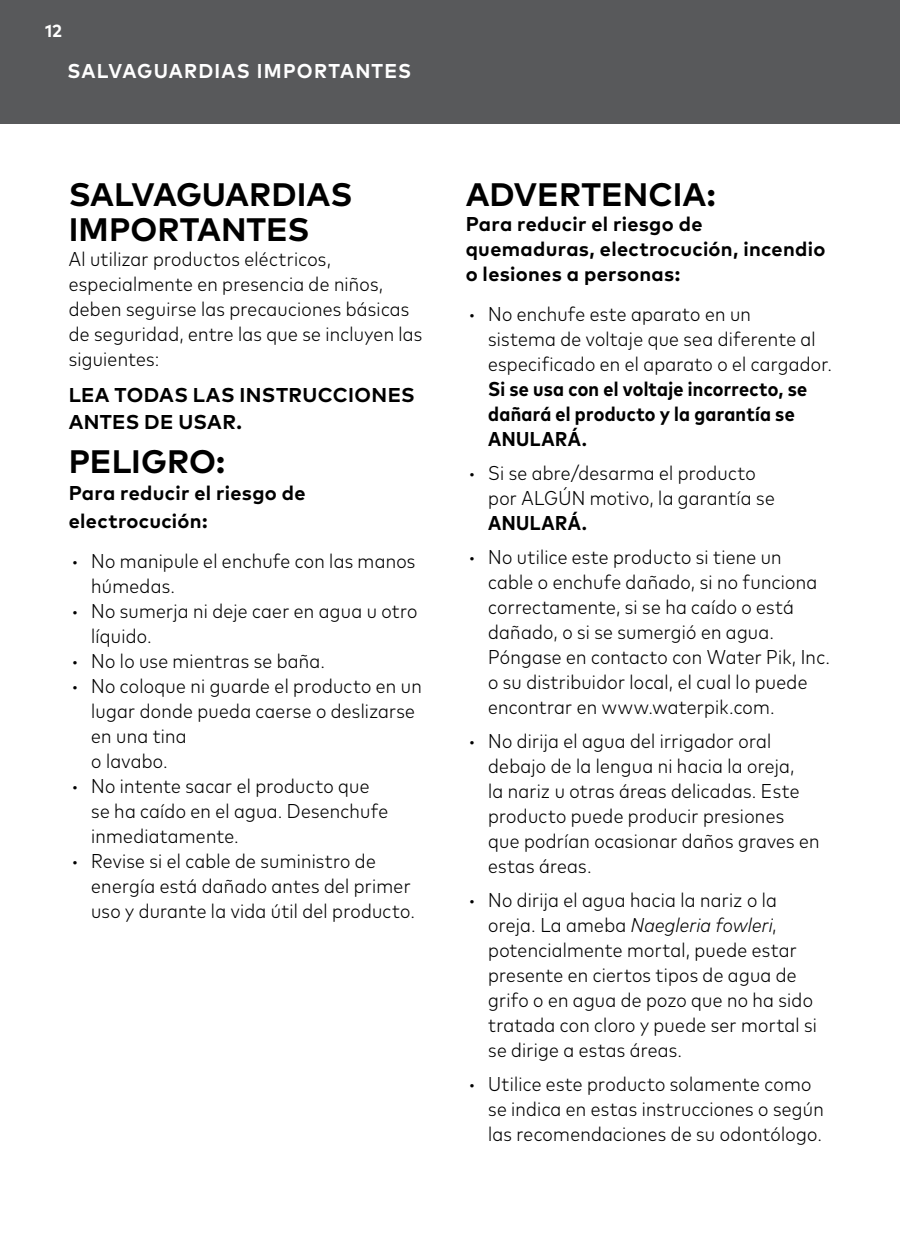
<style>
.page{position:relative;width:900px;height:1260px;background:#fff}
.page>*{position:absolute;margin:0;border:0;box-sizing:border-box;transform-origin:0 0}
.t1{font:700 32.5px/35px "Mark Pro";color:#000}
.t2{font:300 condensed 20px/25px "Mark Pro";letter-spacing:.015em;color:#000}
.t3{font:700 20px/27.5px "Mark Pro";letter-spacing:.015em;color:#000}
.t4{font:700 condensed 20px/25px "Mark Pro";letter-spacing:.015em;color:#000}
.t5{font:700 20px "Mark Pro";letter-spacing:.06em;color:#fff;scale:.96 1}
.t6{font:700 17.5px "Mark Pro";color:#fff}
.s1{font-style:italic}
</style>
<div class="page">
<div style="left:0;top:0;width:900px;height:124px;background:#58595b"></div>
<p class="t6" style="left:45px;top:17px;width:18px">12</p>
<p class="t5" style="left:68px;top:56px;width:359px">SALVAGUARDIAS IMPORTANTES</p>
<h1 class="t1" style="left:69px;top:174px;width:285px">SALVAGUARDIAS<br>IMPORTANTES</h1>
<p class="t2" style="left:69px;top:245px;width:355px">Al utilizar productos eléctricos, especialmente en presencia de niños, deben seguirse las precauciones básicas de seguridad, entre las que se incluyen las siguientes:</p>
<p class="t3" style="left:69px;top:379px;width:348px">LEA TODAS LAS INSTRUCCIONES<br>ANTES DE USAR.</p>
<h1 class="t1" style="left:69px;top:441px;width:158px">PELIGRO:</h1>
<p class="t3" style="left:69px;top:478px;width:238px">Para reducir el riesgo de electrocución:</p>
<p class="t2" style="left:91px;top:547px;width:326px;text-indent:-20px">• No manipule el enchufe con las manos húmedas.</p>
<p class="t2" style="left:91px;top:597px;width:328px;text-indent:-20px">• No sumerja ni deje caer en agua u otro líquido.</p>
<p class="t2" style="left:71px;top:647px;width:255px">• No lo use mientras se baña.</p>
<p class="t2" style="left:91px;top:672px;width:332px;text-indent:-20px">• No coloque ni guarde el producto en un lugar donde pueda caerse o deslizarse en una tina<br>o lavabo.</p>
<p class="t2" style="left:91px;top:772px;width:299px;text-indent:-20px">• No intente sacar el producto que se ha caído en el agua. Desenchufe inmediatamente.</p>
<p class="t2" style="left:91px;top:847px;width:325px;text-indent:-20px">• Revise si el cable de suministro de energía está dañado antes del primer uso y durante la vida útil del producto.</p>
<h1 class="t1" style="left:466px;top:174px;width:252px">ADVERTENCIA:</h1>
<p class="t3" style="left:466px;top:209px;width:361px;line-height:25px">Para reducir el riesgo de quemaduras, electrocución, incendio o lesiones a personas:</p>
<p class="t2" style="left:488px;top:300px;width:345px;text-indent:-20px">• No enchufe este aparato en un<br>sistema de voltaje que sea diferente al especificado en el aparato o el cargador.</p>
<p class="t4" style="left:488px;top:375px;width:321px">Si se usa con el voltaje incorrecto, se dañará el producto y la garantía se<br>ANULARÁ.</p>
<p class="t2" style="left:488px;top:459px;width:288px;text-indent:-20px">• Si se abre/desarma el producto por ALGÚN motivo, la garantía se</p>
<p class="t4" style="left:488px;top:509px;width:100px">ANULARÁ.</p>
<p class="t2" style="left:488px;top:543px;width:343px;text-indent:-20px">• No utilice este producto si tiene un cable o enchufe dañado, si no funciona correctamente, si se ha caído o está dañado, o si se sumergió en agua.<br>Póngase en contacto con Water Pik, Inc. o su distribuidor local, el cual lo puede encontrar en www.waterpik.com.</p>
<p class="t2" style="left:488px;top:727px;width:333px;text-indent:-20px">• No dirija el agua del irrigador oral debajo de la lengua ni hacia la oreja,<br>la nariz u otras áreas delicadas. Este producto puede producir presiones que podrían ocasionar daños graves en estas áreas.</p>
<p class="t2" style="left:488px;top:886px;width:330px;text-indent:-20px">• No dirija el agua hacia la nariz o la oreja. La ameba <span class="s1">Naegleria fowleri</span>, potencialmente mortal, puede estar presente en ciertos tipos de agua de grifo o en agua de pozo que no ha sido tratada con cloro y puede ser mortal si se dirige a estas áreas.</p>
<p class="t2" style="left:488px;top:1070px;width:337px;text-indent:-20px">• Utilice este producto solamente como se indica en estas instrucciones o según las recomendaciones de su odontólogo.</p>
</div>
